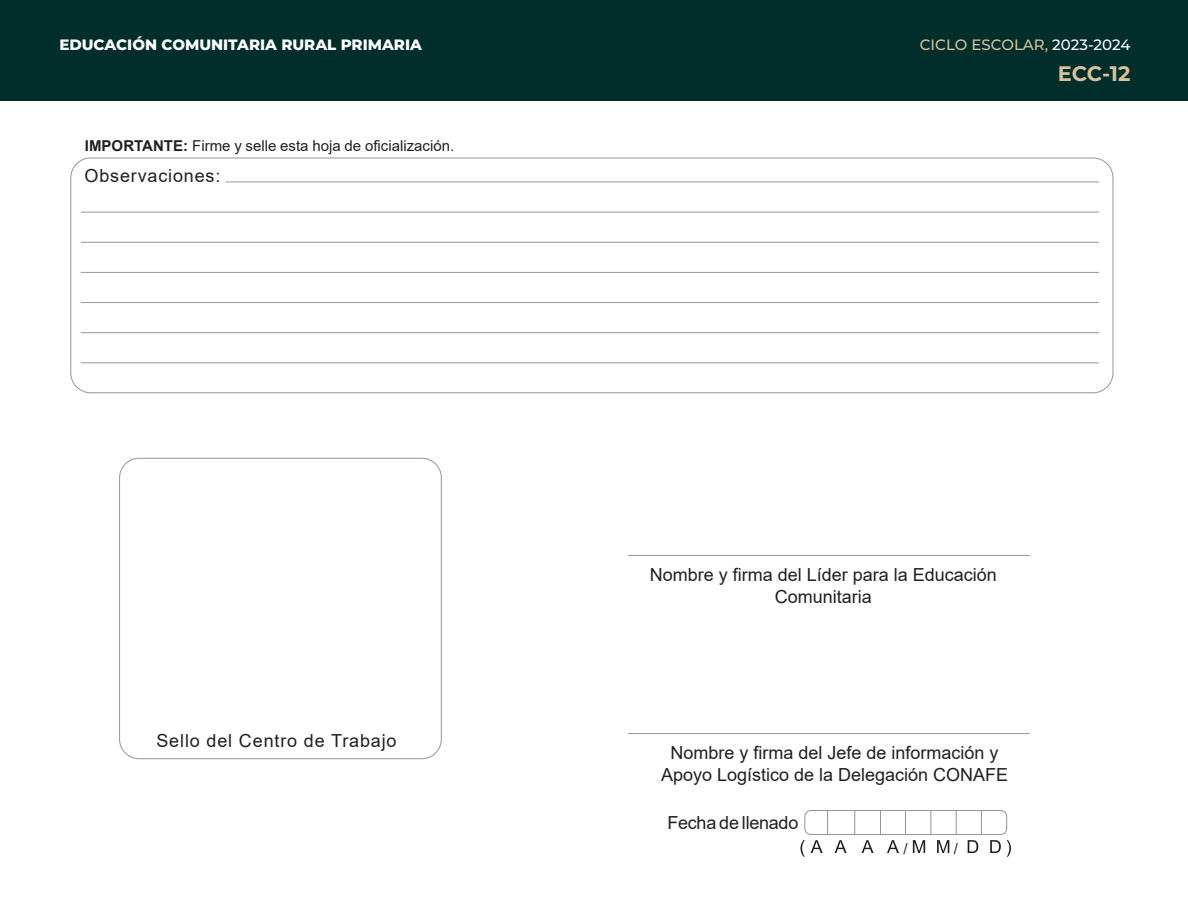
<style>
.page{position:relative;width:1188px;height:918px;background:#fff}
.page>*{position:absolute;margin:0;border:0;box-sizing:border-box;transform-origin:0 0}
.t1{font:700 21px "Montserrat";color:#d7c29d}
.t2{font:18px/21.6px "Arial";color:#231f20;text-align:center}
.t3{font:18px "Arial";letter-spacing:.045em;color:#231f20}
.t4{font:15px "Arial";color:#231f20}
.t5{font:800 15px "Montserrat";color:#fff}
.t6{font:500 15px "Montserrat";color:#d7c29d}
.s1{font-weight:700}
.s2{color:#fff}
</style>
<div class="page">
<div style="left:0;top:0;width:1188px;height:100px;background:#012d2a"></div>
<svg style="left:119px;top:458px;width:323px;height:301px"></svg>
<hr style="left:628px;top:733px;width:402px;height:1px;background:#939598">
<hr style="left:628px;top:555px;width:402px;height:1px;background:#939598">
<div style="left:805px;top:810px;width:202px;height:25px;border:1px solid #939598;border-radius:6px"></div>
<svg style="left:800px;top:840px;width:5px;height:17px"></svg>
<svg style="left:1007px;top:840px;width:4px;height:17px"></svg>
<svg style="left:811px;top:840px;width:12px;height:13px"></svg>
<svg style="left:835px;top:840px;width:12px;height:13px"></svg>
<svg style="left:862px;top:840px;width:12px;height:13px"></svg>
<svg style="left:887px;top:840px;width:12px;height:13px"></svg>
<svg style="left:913px;top:840px;width:12px;height:13px"></svg>
<svg style="left:937px;top:840px;width:12px;height:13px"></svg>
<svg style="left:968px;top:840px;width:10px;height:13px"></svg>
<svg style="left:990px;top:840px;width:11px;height:13px"></svg>
<svg style="left:827px;top:811px;width:1px;height:23px"></svg>
<svg style="left:854px;top:811px;width:1px;height:23px"></svg>
<svg style="left:880px;top:811px;width:1px;height:23px"></svg>
<svg style="left:905px;top:811px;width:1px;height:23px"></svg>
<svg style="left:931px;top:811px;width:1px;height:23px"></svg>
<svg style="left:956px;top:811px;width:1px;height:23px"></svg>
<svg style="left:981px;top:811px;width:1px;height:23px"></svg>
<hr style="left:225px;top:182px;width:874px;height:1px;background:#939598">
<hr style="left:81px;top:212px;width:1018px;height:1px;background:#939598">
<hr style="left:81px;top:242px;width:1018px;height:1px;background:#939598">
<hr style="left:81px;top:272px;width:1018px;height:1px;background:#939598">
<hr style="left:81px;top:302px;width:1018px;height:1px;background:#939598">
<hr style="left:81px;top:332px;width:1018px;height:1px;background:#939598">
<hr style="left:81px;top:363px;width:1018px;height:1px;background:#939598">
<p class="t5" style="left:59px;top:33px;width:364px">EDUCACIÓN COMUNITARIA RURAL PRIMARIA</p>
<p class="t4" style="left:85px;top:135px;width:371px"><span class="s1">IMPORTANTE:</span> Firme y selle esta hoja de oficialización.</p>
<p class="t3" style="left:85px;top:163px;width:137px">Observaciones:</p>
<p class="t3" style="left:156px;top:728px;width:242px">Sello del Centro de Trabajo</p>
<p class="t6" style="left:920px;top:34px;width:212px">CICLO ESCOLAR, <span class="s2">2023-2024</span></p>
<p class="t1" style="left:1058px;top:59px;width:74px">ECC-12</p>
<p class="t2" style="left:650px;top:564px;width:349px">Nombre y firma del Líder para la Educación<br>Comunitaria</p>
<p class="t2" style="left:661px;top:742px;width:349px">Nombre y firma del Jefe de información y<br>Apoyo Logístico de la Delegación CONAFE</p>
<p class="t2" style="left:667px;top:812px;width:132px">Fecha de llenado</p>
<p class="t4" style="left:903px;top:838px;width:6px">/</p>
<p class="t4" style="left:954px;top:838px;width:6px">/</p>
</div>
